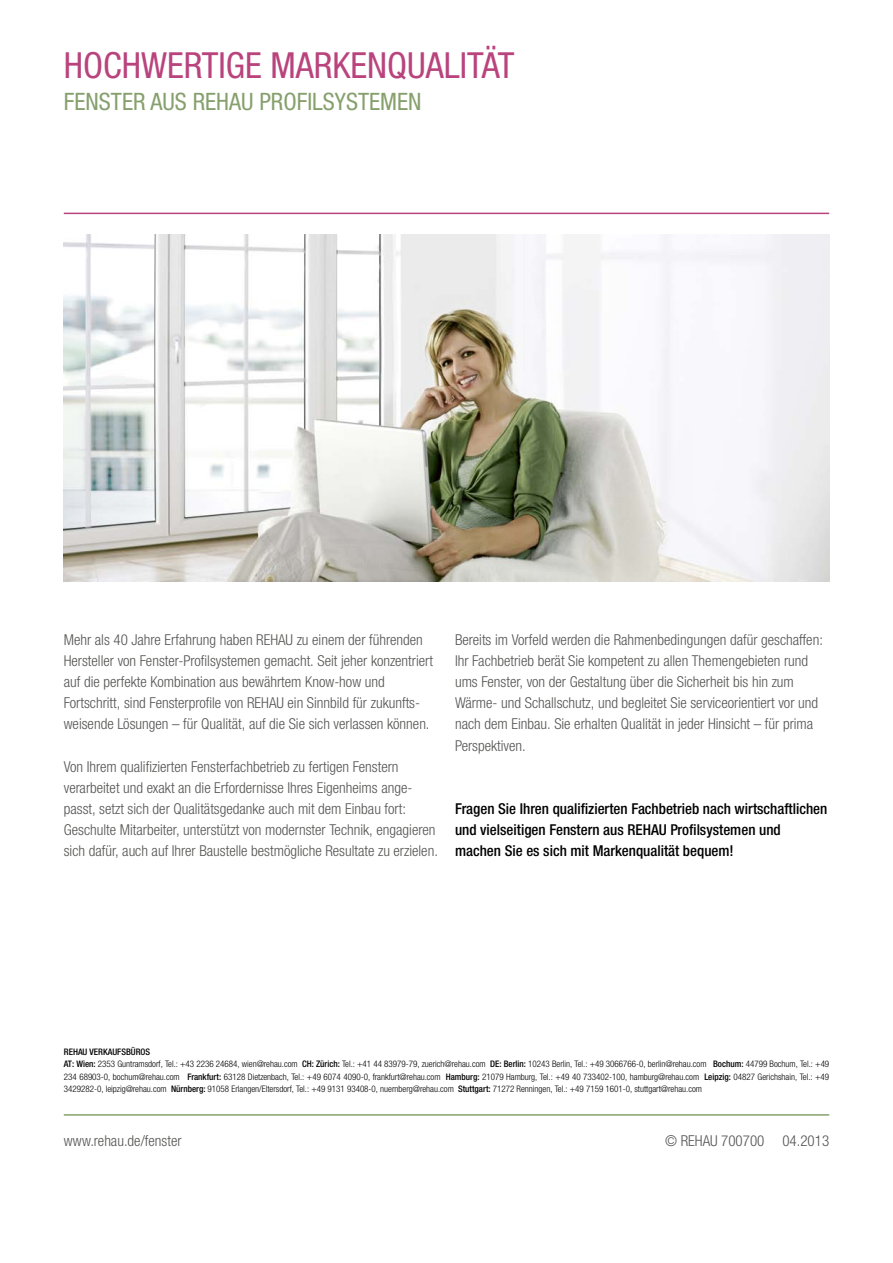
<style>
.page{position:relative;width:893px;height:1263px;background:#fff}
.page>*{position:absolute;margin:0;border:0;box-sizing:border-box;transform-origin:0 0}
.t1{font:condensed 36px "Helvetica Neue LTW1 G";color:#b9447d}
.t2{font:condensed 24px "Helvetica Neue LTW1 G";color:#86a06d}
.t3{font:300 condensed 15px/21px "Helvetica Neue LTW1 G";color:#545453}
.t4{font:500 condensed 15px/21px "Helvetica Neue LTW1 G";color:#000}
.t5{font:300 condensed 9px/12.6px "Helvetica Neue LTW1 G";color:#000}
.s1{font-weight:500}
</style>
<div class="page">
<img style="left:64px;top:234px;width:765px;height:348px">
<hr style="left:64px;top:213px;width:765px;height:1px;background:#b9447d">
<hr style="left:64px;top:1114px;width:765px;height:2px;background:#86a06d">
<h1 class="t1" style="left:64px;top:44px;width:452px">HOCHWERTIGE MARKENQUALITÄT</h1>
<h2 class="t2" style="left:64px;top:87px;width:359px">FENSTER AUS REHAU PROFILSYSTEMEN</h2>
<p class="t3" style="left:64px;top:630px;width:371px">Mehr als 40 Jahre Erfahrung haben REHAU zu einem der führenden Hersteller von Fenster-Profilsystemen gemacht. Seit jeher konzentriert auf die perfekte Kombination aus bewährtem Know-how und Fortschritt, sind Fensterprofile von REHAU ein Sinnbild für zukunfts&shy;weisende Lösungen – für Qualität, auf die Sie sich verlassen können.</p>
<p class="t3" style="left:64px;top:756px;width:376px">Von Ihrem qualifizierten Fensterfachbetrieb zu fertigen Fenstern verarbeitet und exakt an die Erfordernisse Ihres Eigenheims ange&shy;passt, setzt sich der Qualitätsgedanke auch mit dem Einbau fort:<br>Geschulte Mitarbeiter, unterstützt von modernster Technik, engagieren sich dafür, auch auf Ihrer Baustelle bestmögliche Resultate zu erzielen.</p>
<p class="t3" style="left:455px;top:630px;width:369px">Bereits im Vorfeld werden die Rahmenbedingungen dafür geschaffen:<br>Ihr Fachbetrieb berät Sie kompetent zu allen Themengebieten rund ums Fenster, von der Gestaltung über die Sicherheit bis hin zum Wärme- und Schallschutz, und begleitet Sie serviceorientiert vor und nach dem Einbau. Sie erhalten Qualität in jeder Hinsicht – für prima Perspektiven.</p>
<p class="t4" style="left:455px;top:798px;width:374px">Fragen Sie Ihren qualifizierten Fachbetrieb nach wirtschaftlichen und vielseitigen Fenstern aus REHAU Profilsystemen und machen Sie es sich mit Markenqualität bequem!</p>
<p class="t5" style="left:64px;top:1045px;width:767px"><span class="s1">REHAU VERKAUFSBÜROS<br>AT: Wien:</span> 2353 Guntramsdorf, Tel.: +43 2236 24684, wien@rehau.com <span class="s1">CH: Zürich:</span> Tel.: +41 44 83979-79, zuerich@rehau.com <span class="s1">DE: Berlin:</span> 10243 Berlin, Tel.: +49 3066766-0, berlin@rehau.com <span class="s1">Bochum:</span> 44799 Bochum, Tel.: +49<br>234 68903-0, bochum@rehau.com <span class="s1">Frankfurt:</span> 63128 Dietzenbach, Tel.: +49 6074 4090-0, frankfurt@rehau.com <span class="s1">Hamburg:</span> 21079 Hamburg, Tel.: +49 40 733402-100, hamburg@rehau.com <span class="s1">Leipzig:</span> 04827 Gerichshain, Tel.: +49<br>3429282-0, leipzig@rehau.com <span class="s1">Nürnberg:</span> 91058 Erlangen/Eltersdorf, Tel.: +49 9131 93408-0, nuernberg@rehau.com <span class="s1">Stuttgart:</span> 71272 Renningen, Tel.: +49 7159 1601-0, stuttgart@rehau.com</p>
<p class="t3" style="left:64px;top:1130px;width:119px">www.rehau.de/fenster</p>
<p class="t3" style="left:665px;top:1130px;width:166px">© REHAU 700700 04.2013</p>
</div>
